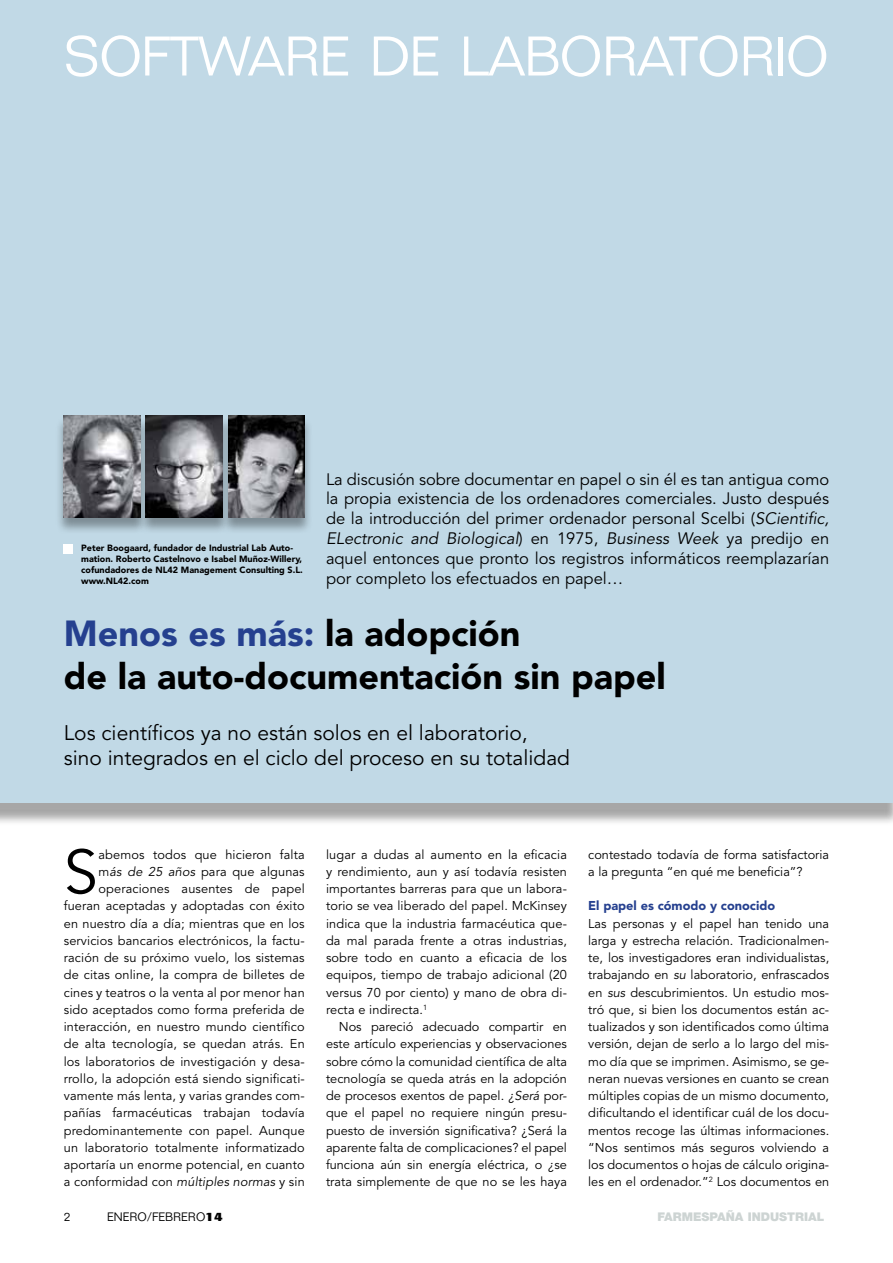
<style>
.page{position:relative;width:893px;height:1263px;background:#fff}
.page>*{position:absolute;margin:0;border:0;box-sizing:border-box;transform-origin:0 0}
.t1{font:61.5px "Avenir";color:#000}
.t2{font:300 54.6px "Folio";letter-spacing:-.015em;color:#fff}
.t3{font:900 36px/43.2px "Avenir";color:#000}
.t4{font:21px/25.2px "Avenir";color:#000}
.t5{font:16.5px/19.8px "Avenir";color:#000;text-align:justify}
.t6{font:12.75px/17.2px "Avenir";letter-spacing:.01em;color:#000;text-align:justify}
.t7{font:900 12.75px "Avenir";color:#25408f}
.t8{font:900 12px "Helvetica Neue";color:#cdd4d3}
.t9{font:300 12px "Folio";color:#000}
.t10{font:900 9px/10.8px "Avenir";color:#000}
.s1{font-style:italic}
.s2{color:#25408f}
.s3{font-weight:800}
</style>
<div class="page">
<div style="left:0;top:0;width:893px;height:825px;background:#000;opacity:.35"></div>
<div style="left:0;top:0;width:893px;height:803px;background:#c1d9e6"></div>
<div style="left:64px;top:544px;width:9px;height:9px;background:#fff"></div>
<div style="left:56px;top:416px;width:92px;height:119px;background:#000;opacity:.35"></div>
<img style="left:64px;top:416px;width:74px;height:102px">
<div style="left:138px;top:416px;width:93px;height:119px;background:#000;opacity:.35"></div>
<img style="left:146px;top:416px;width:74px;height:102px">
<div style="left:220px;top:416px;width:93px;height:119px;background:#000;opacity:.35"></div>
<img style="left:228px;top:416px;width:77px;height:102px">
<h2 class="t2" style="left:64px;top:24px;width:766px">SOFTWARE DE LABORATORIO</h2>
<p class="t5" style="left:326px;top:469px;width:505px">La discusión sobre documentar en papel o sin él es tan antigua como la propia existencia de los ordenadores comerciales. Justo después de la introducción del primer ordenador personal Scelbi (<span class="s1">SCientific, ELectronic and Biological</span>) en 1975, <span class="s1">Business Week</span> ya predijo en aquel entonces que pronto los registros informáticos reemplazarían por completo los efectuados en papel…</p>
<p class="t10" style="left:81px;top:543px;width:223px">Peter Boogaard, fundador de Industrial Lab Auto&shy;mation. Roberto Castelnovo e Isabel Muñoz-Willery, cofundadores de NL42 Management Consulting S.L. www.NL42.com</p>
<h3 class="t3" style="left:64px;top:612px;width:603px"><span class="s2">Menos es más:</span> la adopción<br>de la auto-documentación sin papel</h3>
<h3 class="t4" style="left:64px;top:721px;width:508px">Los científicos ya no están solos en el laboratorio, sino integrados en el ciclo del proceso en su totalidad</h3>
<h1 class="t1" style="left:64px;top:836px;width:36px">S</h1>
<p class="t6" style="left:64px;top:846px;width:242px;text-align:right">abemos todos que hicieron falta<br>m<span class="s1">ás de 25 años</span> para que algunas operaciones ausentes de papel fueran aceptadas y adoptadas con éxito en nuestro día a día; mientras que en los servicios bancarios electrónicos, la factu&shy;ración de su próximo vuelo, los sistemas de citas online, la compra de billetes de cines y teatros o la venta al por menor han sido aceptados como forma preferida de interacción, en nuestro mundo científico de alta tecnología, se quedan atrás. En los laboratorios de investigación y desa&shy;rrollo, la adopción está siendo significati&shy;vamente más lenta, y varias grandes com&shy;pañías farmacéuticas trabajan todavía predominantemente con papel. Aunque un laboratorio totalmente informatizado aportaría un enorme potencial, en cuanto a conformidad con <span class="s1">múltiples normas</span> y sin</p>
<p class="t6" style="left:326px;top:846px;width:242px">lugar a dudas al aumento en la eficacia y rendimiento, aun y así todavía resisten importantes barreras para que un labora&shy;torio se vea liberado del papel. McKinsey indica que la industria farmacéutica que&shy;da mal parada frente a otras industrias, sobre todo en cuanto a eficacia de los equipos, tiempo de trabajo adicional (20 versus 70 por ciento) y mano de obra di&shy;recta e indirecta.<sup>1</sup></p>
<p class="t6" style="left:326px;top:1018px;width:242px;text-indent:13px">Nos pareció adecuado compartir en este artículo experiencias y observaciones sobre cómo la comunidad científica de alta tecnología se queda atrás en la adopción de procesos exentos de papel. <span class="s1">¿Será</span> por&shy;que el papel no requiere ningún presu&shy;puesto de inversión significativa? ¿Será la aparente falta de complicaciones? el papel funciona aún sin energía eléctrica, o <span class="s1">¿</span>se trata simplemente de que no se les haya</p>
<p class="t6" style="left:588px;top:846px;width:242px">contestado todavía de forma satisfactoria a la pregunta “en qué me beneficia”?</p>
<p class="t7" style="left:588px;top:898px;width:188px">El papel es cómodo y conocido</p>
<p class="t6" style="left:588px;top:915px;width:242px">Las personas y el papel han tenido una larga y estrecha relación. Tradicionalmen&shy;te, los investigadores eran individualistas, trabajando en <span class="s1">su</span> laboratorio, enfrascados en <span class="s1">sus</span> descubrimientos. Un estudio mos&shy;tró que, si bien los documentos están ac&shy;tualizados y son identificados como última versión, dejan de serlo a lo largo del mis&shy;mo día que se imprimen. Asimismo, se ge&shy;neran nuevas versiones en cuanto se crean múltiples copias de un mismo documento, dificultando el identificar cuál de los docu&shy;mentos recoge las últimas informaciones. “Nos sentimos más seguros volviendo a los documentos o hojas de cálculo origina&shy;les en el ordenador.”<sup>2</sup> Los documentos en</p>
<p class="t9" style="left:64px;top:1210px;width:8px">2</p>
<p class="t9" style="left:107px;top:1210px;width:117px">ENERO/FEBRERO<span class="s3">14</span></p>
<p class="t8" style="left:657px;top:1210px;width:168px">FARMESPAÑA INDUSTRIAL</p>
</div>
